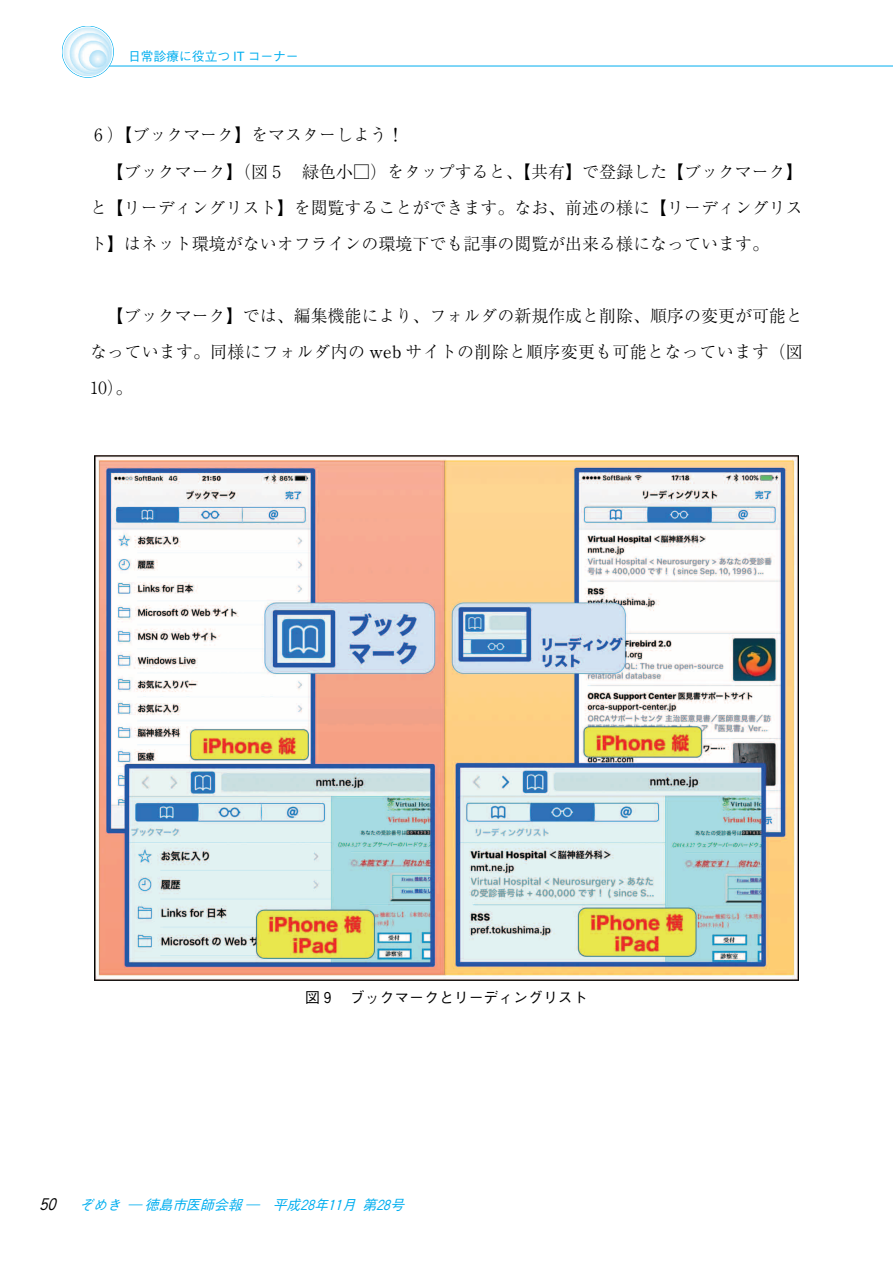
<style>
.page{position:relative;width:893px;height:1263px;background:#fff}
.page>*{position:absolute;margin:0;border:0;box-sizing:border-box;transform-origin:0 0}
.t1{font:300 16.95px/36.2px "Ryumin";color:#000;text-align:justify}
.t2{font:500 14.85px "Gothic BBB";color:#000}
.t3{font:italic 500 13.8px "Gothic BBB";color:#00aeef}
.t4{font:500 12.75px "Gothic BBB";color:#00aeef}
.s1{font-weight:400}
.s2{font-size:15.9px;color:#000}
</style>
<div class="page">
<img style="left:95px;top:456px;width:703px;height:524px">
<hr style="left:90px;top:66px;width:802px;height:1px;background:#00aeef">
<svg style="left:62px;top:26px;width:52px;height:52px"></svg>
<p class="t4" style="left:128px;top:51px;width:172px">日常診療に役立つ IT コーナー</p>
<p class="t1" style="left:90px;top:119px;width:315px">６）【ブックマーク】をマスターしよう！</p>
<p class="t1" style="left:107px;top:155px;width:697px">【ブックマーク】（図５ 緑色小□）をタップすると、【共有】で登録した【ブックマーク】</p>
<p class="t1" style="left:90px;top:191px;width:714px">と【リーディングリスト】を閲覧することができます。なお、前述の様に【リーディングリス</p>
<p class="t1" style="left:90px;top:228px;width:680px">ト】はネット環境がないオフラインの環境下でも記事の閲覧が出来る様になっています。</p>
<p class="t1" style="left:86px;top:300px;width:718px;text-indent:21px">【ブックマーク】では、編集機能により、フォルダの新規作成と削除、順序の変更が可能となっています。同様にフォルダ内の <span class="s1">web</span> サイトの削除と順序変更も可能となっています（図１０）。</p>
<p class="t2" style="left:305px;top:992px;width:284px">図９ ブックマークとリーディングリスト</p>
<p class="t3" style="left:36px;top:1200px;width:373px"><span class="s2">５０</span> ぞめき ― 徳島市医師会報 ― 平成２８年１１月第２８号</p>
</div>
